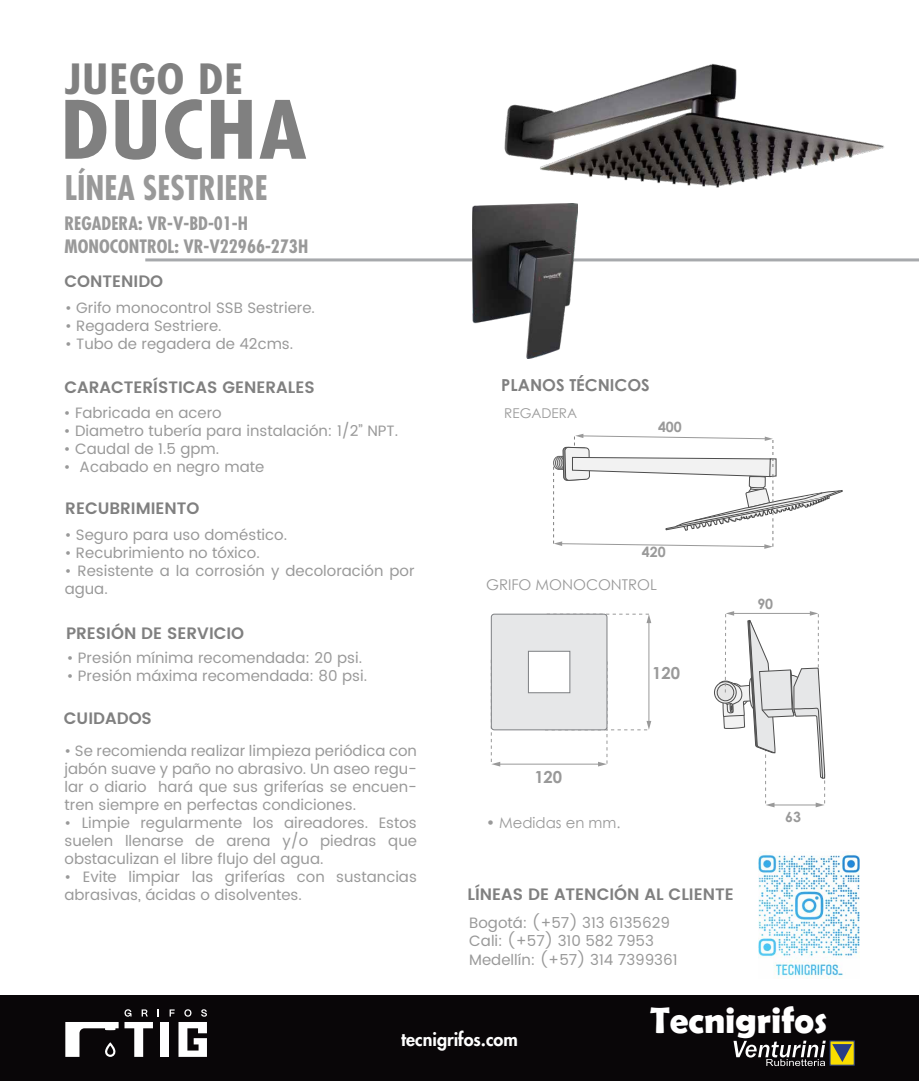
<style>
.page{position:relative;width:919px;height:1081px;background:#fff}
.page>*{position:absolute;margin:0;border:0;box-sizing:border-box;transform-origin:0 0}
.t1{font:700 condensed 78px "Futura Std";letter-spacing:.025em;color:#808080;scale:1.16 1}
.t2{font:700 condensed 40.5px "Futura Std";letter-spacing:.025em;color:#808080;scale:1.16 1}
.t3{font:700 37.35px "Berlin Sans FB Demi";color:#fff}
.t4{font:700 condensed 33px "Futura Std";color:#999}
.t5{font:700 condensed 18px/23.1px "Futura Std";color:#999}
.t6{font:800 18px "Futura Std";color:#fff}
.t7{font:600 16.5px "Poppins";color:#808080}
.t8{font:700 16.5px "Century Gothic";color:#808080}
.t9{font:700 16.5px "Century Gothic";color:#999}
.t10{font:15px/18px "Poppins";color:#999}
.t11{font:14.85px "Century Gothic";color:#999}
.t12{font:700 14.1px "Century Gothic";color:#999}
.t13{font:13.5px "Century Gothic";color:#999}
</style>
<div class="page">
<hr style="left:145px;top:258px;width:773px;height:3px;background:#a7a9ac">
<div style="left:0;top:995px;width:918px;height:85px;background:#090608"></div>
<img style="left:766px;top:1040px;width:89px;height:27px">
<svg style="left:733px;top:1040px;width:92px;height:25px"></svg>
<svg style="left:829px;top:1040px;width:25px;height:24px"></svg>
<svg style="left:832px;top:1044px;width:19px;height:17px"></svg>
<img style="left:504px;top:63px;width:380px;height:150px">
<svg style="left:553px;top:434px;width:289px;height:114px"></svg>
<img style="left:472px;top:203px;width:105px;height:155px">
<svg style="left:490px;top:613px;width:161px;height:153px"></svg>
<svg style="left:714px;top:681px;width:22px;height:22px"></svg>
<div style="left:714px;top:681px;width:22px;height:22px;border:1px solid #4d4d4d;border-radius:50%"></div>
<div style="left:716px;top:683px;width:18px;height:18px;border:1px solid #4d4d4d;border-radius:50%"></div>
<svg style="left:718px;top:611px;width:107px;height:196px"></svg>
<div style="left:160px;top:1021px;width:9px;height:35px;background:#fff"></div>
<svg style="left:169px;top:1009px;width:38px;height:47px"></svg>
<svg style="left:65px;top:1009px;width:94px;height:47px"></svg>
<img style="left:758px;top:852px;width:101px;height:126px">
<h2 class="t2" style="left:65px;top:54px;width:155px">JUEGO DE</h2>
<h1 class="t1" style="left:61px;top:81px;width:214px">DUCHA</h1>
<h3 class="t4" style="left:65px;top:167px;width:204px">LÍNEA SESTRIERE</h3>
<p class="t5" style="left:64px;top:211px;width:245px">REGADERA: VR-V-BD-01-H<br>MONOCONTROL: VR-V22966-273H</p>
<p class="t7" style="left:64px;top:269px;width:100px">CONTENIDO</p>
<p class="t10" style="left:65px;top:299px;width:251px">• Grifo monocontrol SSB Sestriere.</p>
<p class="t10" style="left:65px;top:317px;width:158px">• Regadera Sestriere.</p>
<p class="t10" style="left:65px;top:335px;width:230px">• Tubo de regadera de 42cms.</p>
<p class="t7" style="left:64px;top:374px;width:252px">CARACTERÍSTICAS GENERALES</p>
<p class="t10" style="left:64px;top:404px;width:159px">• Fabricada en acero</p>
<p class="t10" style="left:64px;top:422px;width:336px">• Diametro tubería para instalación: 1/2” NPT.</p>
<p class="t10" style="left:64px;top:440px;width:157px">• Caudal de 1.5 gpm.</p>
<p class="t10" style="left:64px;top:458px;width:202px">• Acabado en negro mate</p>
<p class="t7" style="left:65px;top:495px;width:136px">RECUBRIMIENTO</p>
<p class="t10" style="left:65px;top:526px;width:224px">• Seguro para uso doméstico.</p>
<p class="t10" style="left:65px;top:544px;width:196px">• Recubrimiento no tóxico.</p>
<p class="t10" style="left:65px;top:562px;width:351px">• Resistente a la corrosión y decoloración por agua.</p>
<p class="t7" style="left:66px;top:620px;width:180px">PRESIÓN DE SERVICIO</p>
<p class="t10" style="left:67px;top:648px;width:297px">• Presión mínima recomendada: 20 psi.</p>
<p class="t10" style="left:67px;top:666px;width:302px">• Presión máxima recomendada: 80 psi.</p>
<p class="t7" style="left:64px;top:705px;width:89px">CUIDADOS</p>
<p class="t10" style="left:64px;top:741px;width:354px;text-align:justify">• Se recomienda realizar limpieza periódica con jabón suave y paño no abrasivo. Un aseo regu&shy;lar o diario hará que sus griferías se encuen&shy;tren siempre en perfectas condiciones.</p>
<p class="t10" style="left:64px;top:813px;width:354px;text-align:justify">• Limpie regularmente los aireadores. Estos suelen llenarse de arena y/o piedras que obstaculizan el libre flujo del agua.</p>
<p class="t10" style="left:64px;top:867px;width:354px">• Evite limpiar las griferías con sustancias abrasivas, ácidas o disolventes.</p>
<p class="t8" style="left:501px;top:372px;width:150px">PLANOS TÉCNICOS</p>
<p class="t13" style="left:504px;top:404px;width:74px">REGADERA</p>
<p class="t12" style="left:658px;top:416px;width:25px">400</p>
<p class="t12" style="left:641px;top:541px;width:25px">420</p>
<p class="t11" style="left:486px;top:574px;width:172px">GRIFO MONOCONTROL</p>
<p class="t9" style="left:652px;top:660px;width:29px">120</p>
<p class="t12" style="left:757px;top:593px;width:17px">90</p>
<p class="t9" style="left:534px;top:764px;width:29px">120</p>
<p class="t11" style="left:486px;top:811px;width:136px">• Medidas en mm.</p>
<p class="t7" style="left:467px;top:881px;width:268px">LÍNEAS DE ATENCIÓN AL CLIENTE</p>
<p class="t10" style="left:469px;top:914px;width:210px">Bogotá: (+57) 313 6135629<br>Cali: (+57) 310 582 7953<br>Medellín: (+57) 314 7399361</p>
<p class="t12" style="left:785px;top:805px;width:17px">63</p>
<p class="t6" style="left:401px;top:1027px;width:118px">tecnigrifos.com</p>
<h3 class="t3" style="left:650px;top:998px;width:179px">Tecnigrifos</h3>
</div>
